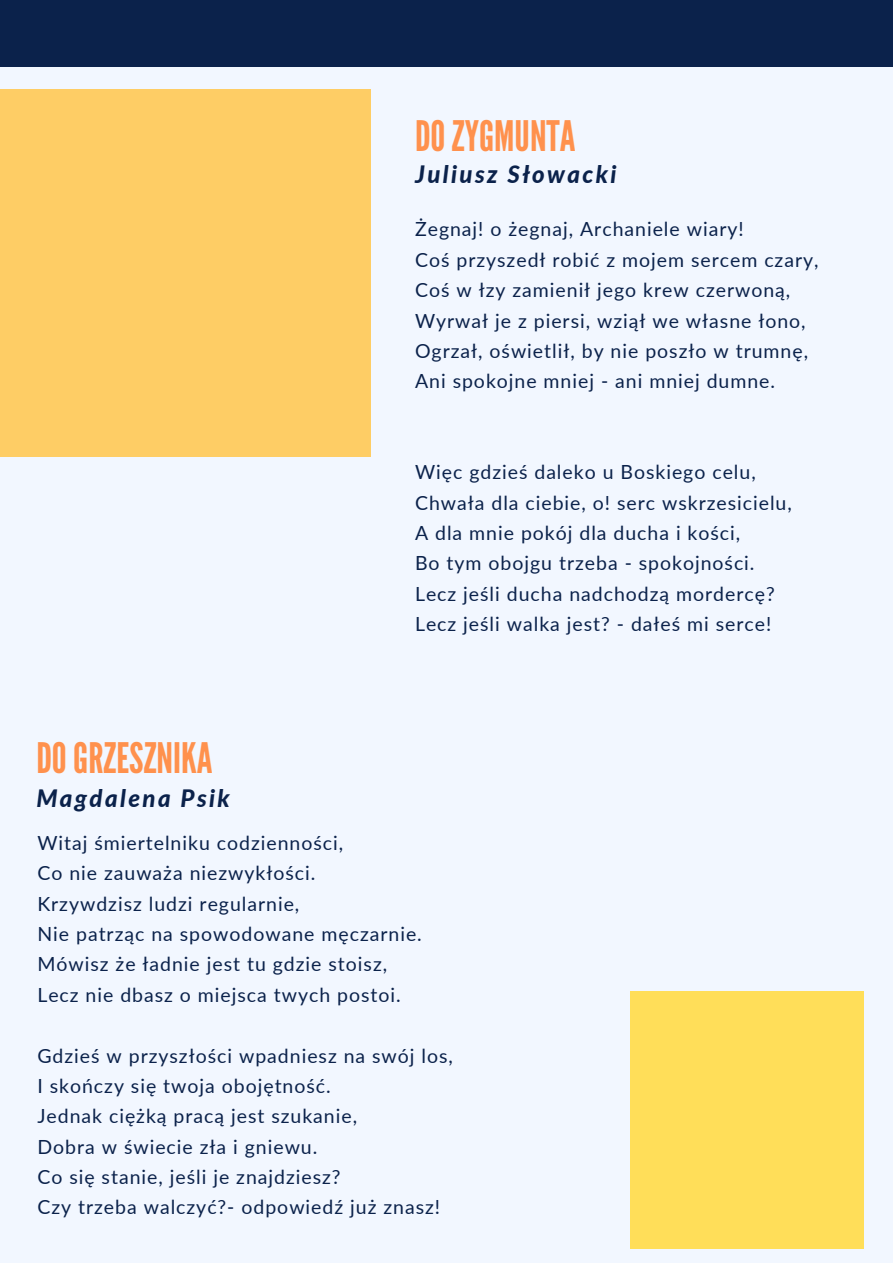
<style>
.page{position:relative;width:893px;height:1264px;background:#fff}
.page>*{position:absolute;margin:0;border:0;box-sizing:border-box;transform-origin:0 0}
.t1{font:42px "League Gothic";color:#ff914d}
.t2{font:italic 800 24px "Lato";letter-spacing:.1em;color:#0b224b}
.t3{font:19.5px "Lato";letter-spacing:.05em;color:#0b224b}
</style>
<div class="page">
<div style="left:0;top:0;width:892px;height:1262px;background:#f2f7ff"></div>
<div style="left:0;top:89px;width:370px;height:368px;background:#fecd65"></div>
<div style="left:0;top:0;width:892px;height:67px;background:#0b224b"></div>
<div style="left:629px;top:991px;width:234px;height:257px;background:#ffde59"></div>
<p class="t1" style="left:415px;top:112px;width:162px">DOZYGMUNTA</p>
<p class="t2" style="left:415px;top:159px;width:203px">Juliusz Słowacki</p>
<p class="t3" style="left:415px;top:217px;width:330px">Żegnaj! o żegnaj, Archaniele wiary!</p>
<p class="t3" style="left:415px;top:247px;width:405px">Coś przyszedł robić z mojem sercem czary,</p>
<p class="t3" style="left:415px;top:278px;width:377px">Coś w łzy zamienił jego krew czerwoną,</p>
<p class="t3" style="left:415px;top:308px;width:392px">Wyrwał je z piersi, wziął we własne łono,</p>
<p class="t3" style="left:415px;top:339px;width:394px">Ogrzał, oświetlił, by nie poszło w trumnę,</p>
<p class="t3" style="left:415px;top:369px;width:361px">Ani spokojne mniej - ani mniej dumne.</p>
<p class="t3" style="left:415px;top:460px;width:342px">Więc gdzieś daleko u Boskiego celu,</p>
<p class="t3" style="left:415px;top:490px;width:378px">Chwała dla ciebie, o! serc wskrzesicielu,</p>
<p class="t3" style="left:415px;top:521px;width:327px">A dla mnie pokój dla ducha i kości,</p>
<p class="t3" style="left:415px;top:551px;width:341px">Bo tym obojgu trzeba - spokojności.</p>
<p class="t3" style="left:415px;top:581px;width:361px">Lecz jeśli ducha nadchodzą mordercę?</p>
<p class="t3" style="left:415px;top:612px;width:358px">Lecz jeśli walka jest? - dałeś mi serce!</p>
<p class="t1" style="left:36px;top:734px;width:178px">DOGRZESZNIKA</p>
<p class="t2" style="left:36px;top:782px;width:195px">Magdalena Psik</p>
<p class="t3" style="left:37px;top:830px;width:307px">Witaj śmiertelniku codzienności,</p>
<p class="t3" style="left:37px;top:861px;width:279px">Co nie zauważa niezwykłości.</p>
<p class="t3" style="left:37px;top:891px;width:263px">Krzywdzisz ludzi regularnie,</p>
<p class="t3" style="left:37px;top:921px;width:386px">Nie patrząc na spowodowane męczarnie.</p>
<p class="t3" style="left:37px;top:952px;width:351px">Mówisz że ładnie jest tu gdzie stoisz,</p>
<p class="t3" style="left:37px;top:982px;width:365px">Lecz nie dbasz o miejsca twych postoi.</p>
<p class="t3" style="left:37px;top:1043px;width:417px">Gdzieś w przyszłości wpadniesz na swój los,</p>
<p class="t3" style="left:37px;top:1073px;width:295px">I skończy się twoja obojętność.</p>
<p class="t3" style="left:37px;top:1103px;width:321px">Jednak ciężką pracą jest szukanie,</p>
<p class="t3" style="left:37px;top:1134px;width:281px">Dobra w świecie zła i gniewu.</p>
<p class="t3" style="left:37px;top:1164px;width:305px">Co się stanie, jeśli je znajdziesz?</p>
<p class="t3" style="left:37px;top:1195px;width:404px">Czy trzeba walczyć?- odpowiedź już znasz!</p>
</div>
